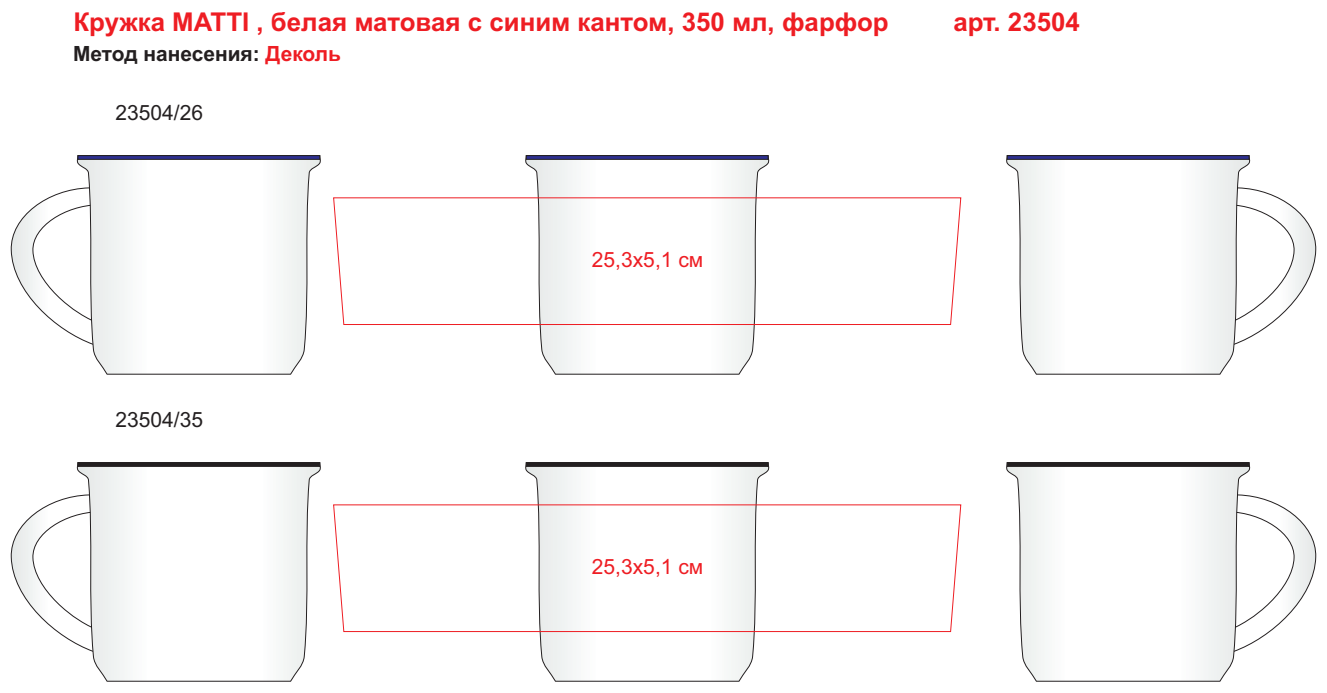
<style>
.page{position:relative;width:1327px;height:693px;background:#fff}
.page>*{position:absolute;margin:0;border:0;box-sizing:border-box;transform-origin:0 0}
.t1{font:700 25.9px "Arial";color:#ee1d23}
.t2{font:21px "Arial";color:#ee1d23}
.t3{font:21px "Arial";color:#231f20}
.t4{font:700 20.91px "Arial";color:#231f20}
.s1{color:#ee1d23}
</style>
<div class="page">
<svg style="left:525px;top:155px;width:244px;height:219px"></svg>
<svg style="left:526px;top:155px;width:243px;height:5px"></svg>
<svg style="left:10px;top:188px;width:66px;height:149px"></svg>
<svg style="left:76px;top:155px;width:245px;height:219px"></svg>
<svg style="left:77px;top:155px;width:243px;height:5px"></svg>
<svg style="left:333px;top:197px;width:628px;height:128px"></svg>
<svg style="left:1251px;top:188px;width:66px;height:149px"></svg>
<svg style="left:1006px;top:155px;width:245px;height:219px"></svg>
<svg style="left:1007px;top:155px;width:243px;height:5px"></svg>
<svg style="left:524px;top:462px;width:245px;height:219px"></svg>
<svg style="left:526px;top:462px;width:243px;height:4px"></svg>
<svg style="left:10px;top:495px;width:66px;height:149px"></svg>
<svg style="left:76px;top:462px;width:245px;height:219px"></svg>
<svg style="left:77px;top:462px;width:243px;height:4px"></svg>
<svg style="left:333px;top:504px;width:628px;height:127px"></svg>
<svg style="left:1251px;top:495px;width:66px;height:149px"></svg>
<svg style="left:1006px;top:462px;width:245px;height:219px"></svg>
<svg style="left:1007px;top:462px;width:243px;height:4px"></svg>
<p class="t1" style="left:73px;top:12px;width:817px">Кружка MATTI , белая матовая с синим кантом, 350 мл, фарфор</p>
<p class="t1" style="left:953px;top:12px;width:128px">арт. 23504</p>
<p class="t4" style="left:73px;top:46px;width:269px">Метод нанесения: <span class="s1">Деколь</span></p>
<p class="t3" style="left:115px;top:105px;width:89px">23504/26</p>
<p class="t3" style="left:115px;top:412px;width:89px">23504/35</p>
<p class="t2" style="left:592px;top:252px;width:113px">25,3х5,1 см</p>
<p class="t2" style="left:592px;top:558px;width:113px">25,3х5,1 см</p>
</div>
